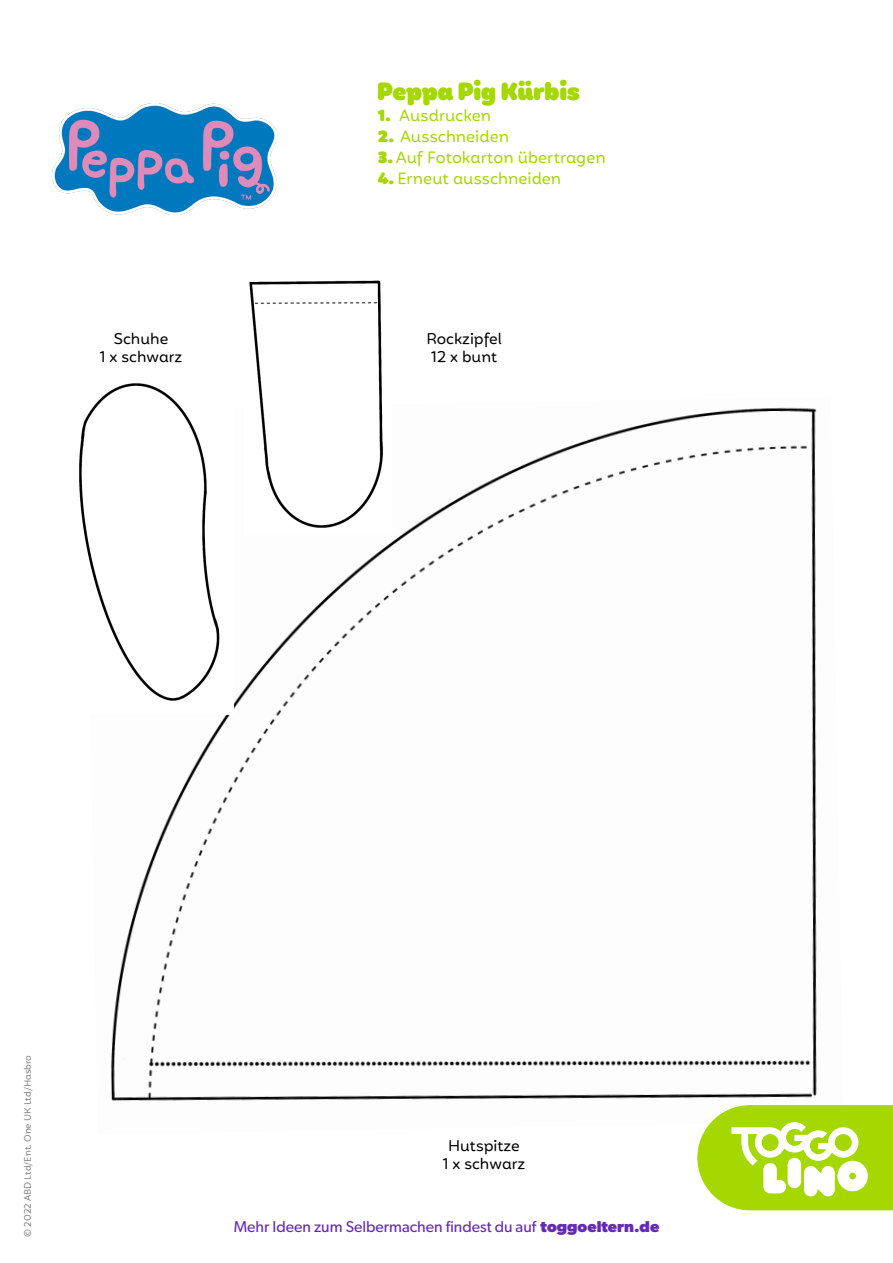
<style>
.page{position:relative;width:893px;height:1263px;background:#fff}
.page>*{position:absolute;margin:0;border:0;box-sizing:border-box;transform-origin:0 0}
.beschreibung_02{font:800 24px "Mohr Rounded Alt";letter-spacing:-.015em;color:#a5d700}
.beschreibung_02-2{font:15.75px "Mohr Rounded Alt";color:#a5d700}
.t1{font:15.75px "Gibson";color:#652cb3}
.t2{font:15px "Mohr Rounded Alt";color:#000}
.t3{font:9px "Mohr Rounded Alt";color:#808080}
.s1{font-weight:800}
.s2{font-weight:700}
</style>
<div class="page">
<img style="left:111px;top:407px;width:706px;height:694px">
<img style="left:244px;top:280px;width:148px;height:254px">
<img style="left:79px;top:383px;width:155px;height:331px">
<img style="left:53px;top:103px;width:223px;height:112px">
<svg style="left:697px;top:1105px;width:196px;height:105px"></svg>
<p class="t2" style="left:114px;top:330px;width:56px">Schuhe</p>
<p class="t2" style="left:100px;top:348px;width:84px">1 x schwarz</p>
<p class="beschreibung_02" style="left:377px;top:77px;width:205px">Peppa Pig Kürbis</p>
<p class="beschreibung_02-2" style="left:378px;top:106px;width:115px"><span class="s1">1.</span> Ausdrucken</p>
<p class="beschreibung_02-2" style="left:378px;top:127px;width:133px"><span class="s1">2.</span> Ausschneiden</p>
<p class="beschreibung_02-2" style="left:378px;top:148px;width:229px"><span class="s1">3.</span> Auf Fotokarton übertragen</p>
<p class="beschreibung_02-2" style="left:378px;top:169px;width:185px"><span class="s1">4.</span> Erneut ausschneiden</p>
<p class="t2" style="left:426px;top:330px;width:77px">Rockzipfel</p>
<p class="t2" style="left:431px;top:348px;width:67px">12 x bunt</p>
<p class="t3" style="left:23px;top:1237px;width:184px;rotate:-90deg">© 2022 ABD Ltd/Ent. One UK Ltd/Hasbro</p>
<p class="t2" style="left:448px;top:1136px;width:73px">Hutspitze</p>
<p class="t2" style="left:443px;top:1154px;width:84px">1 x schwarz</p>
<p class="t1" style="left:234px;top:1217px;width:427px">Mehr Ideen zum Selbermachen findest du auf <span class="s2">toggoeltern.de</span></p>
</div>
